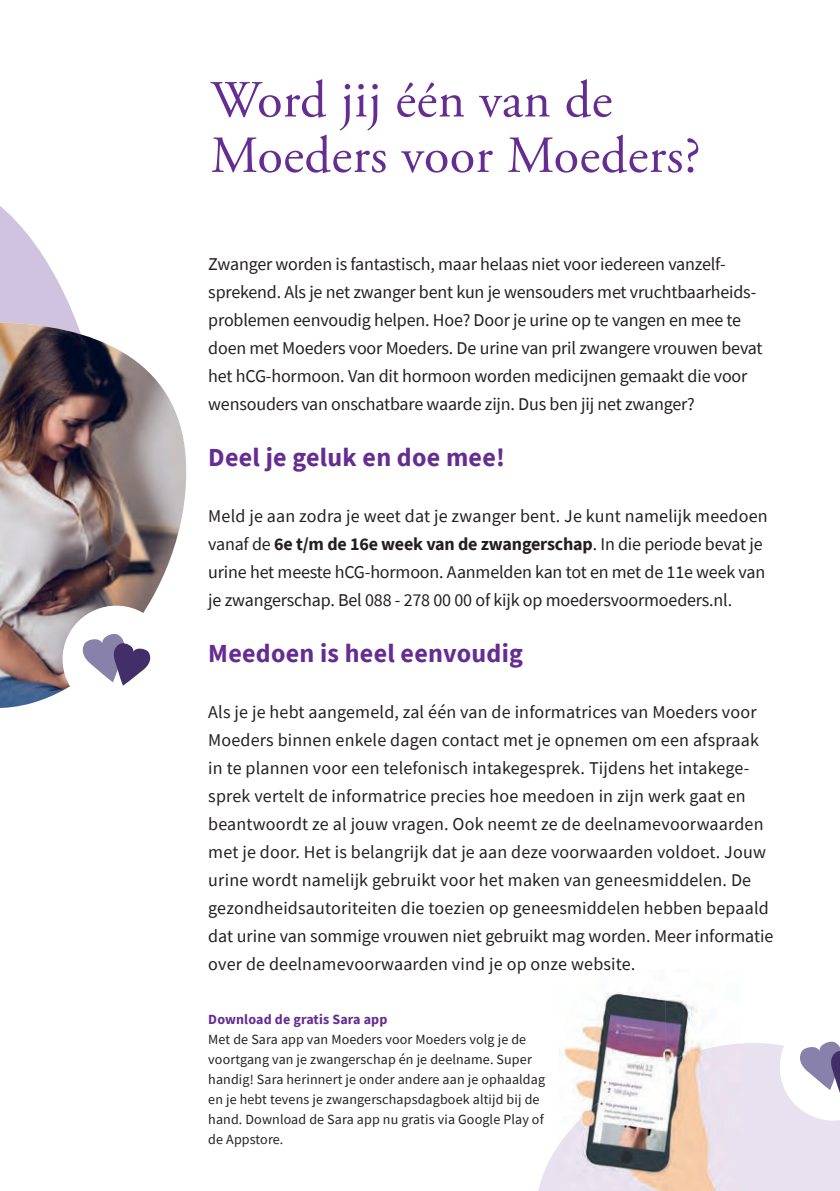
<style>
.page{position:relative;width:840px;height:1191px;background:#fff}
.page>*{position:absolute;margin:0;border:0;box-sizing:border-box;transform-origin:0 0}
.t1{font:52px/55.4px "Adobe Garamond Pro";letter-spacing:.01em;color:#652d91}
.t2{font:700 26px "Source Sans Pro";letter-spacing:.01em;color:#652d91}
.t3{font:18px/28px "Source Sans Pro";color:#231f20}
.t4{font:14px/20px "Source Sans Pro";letter-spacing:.01em;color:#231f20}
.t5{font:700 14px "Source Sans Pro";letter-spacing:.01em;color:#652d91}
.s1{font-weight:700}
</style>
<div class="page">
<svg style="left:538px;top:1043px;width:301px;height:148px;fill:#e8e1ef"></svg>
<img style="left:581px;top:992px;width:83px;height:51px">
<img style="left:664px;top:995px;width:36px;height:48px">
<img style="left:558px;top:1043px;width:182px;height:148px">
<img style="left:560px;top:969px;width:75px;height:2px">
<svg style="left:0;top:206px;width:75px;height:111px;fill:#cfc3df"></svg>
<img style="left:0;top:322px;width:187px;height:386px">
<div style="left:63px;top:605px;width:107px;height:108px;background:#fff;border-radius:50%"></div>
<svg style="left:82px;top:634px;width:69px;height:51px"></svg>
<svg style="left:779px;top:1041px;width:60px;height:79px"></svg>
<h1 class="t1" style="left:211px;top:77px;width:491px">Word jij één van de<br>Moeders voor Moeders?</h1>
<p class="t3" style="left:208px;top:251px;width:555px">Zwanger worden is fantastisch, maar helaas niet voor iedereen vanzelf&shy;sprekend. Als je net zwanger bent kun je wensouders met vruchtbaarheids&shy;problemen eenvoudig helpen. Hoe? Door je urine op te vangen en mee te doen met Moeders voor Moeders. De urine van pril zwangere vrouwen bevat het hCG-hormoon. Van dit hormoon worden medicijnen gemaakt die voor wensouders van onschatbare waarde zijn. Dus ben jij net zwanger?</p>
<h2 class="t2" style="left:208px;top:446px;width:298px">Deel je geluk en doe mee!</h2>
<p class="t3" style="left:208px;top:503px;width:560px">Meld je aan zodra je weet dat je zwanger bent. Je kunt namelijk meedoen vanaf de <span class="s1">6e t/m de 16e week van de zwangerschap</span>. In die periode bevat je urine het meeste hCG-hormoon. Aanmelden kan tot en met de 11e week van je zwangerschap. Bel 088 - 278 00 00 of kijk op moedersvoormoeders.nl.</p>
<h2 class="t2" style="left:208px;top:642px;width:316px">Meedoen is heel eenvoudig</h2>
<p class="t3" style="left:208px;top:699px;width:566px">Als je je hebt aangemeld, zal één van de informatrices van Moeders voor Moeders binnen enkele dagen contact met je opnemen om een afspraak in te plannen voor een telefonisch intakegesprek. Tijdens het intakege&shy;sprek vertelt de informatrice precies hoe meedoen in zijn werk gaat en beantwoordt ze al jouw vragen. Ook neemt ze de deelnamevoorwaarden met je door. Het is belangrijk dat je aan deze voorwaarden voldoet. Jouw urine wordt namelijk gebruikt voor het maken van geneesmiddelen. De gezondheidsautoriteiten die toezien op geneesmiddelen hebben bepaald dat urine van sommige vrouwen niet gebruikt mag worden. Meer informatie over de deelnamevoorwaarden vind je op onze website.</p>
<p class="t5" style="left:208px;top:1013px;width:180px">Download de gratis Sara app</p>
<p class="t4" style="left:208px;top:1030px;width:338px">Met de Sara app van Moeders voor Moeders volg je de voortgang van je zwangerschap én je deelname. Super handig! Sara herinnert je onder andere aan je ophaaldag en je hebt tevens je zwangerschapsdagboek altijd bij de hand. Download de Sara app nu gratis via Google Play of de Appstore.</p>
</div>
